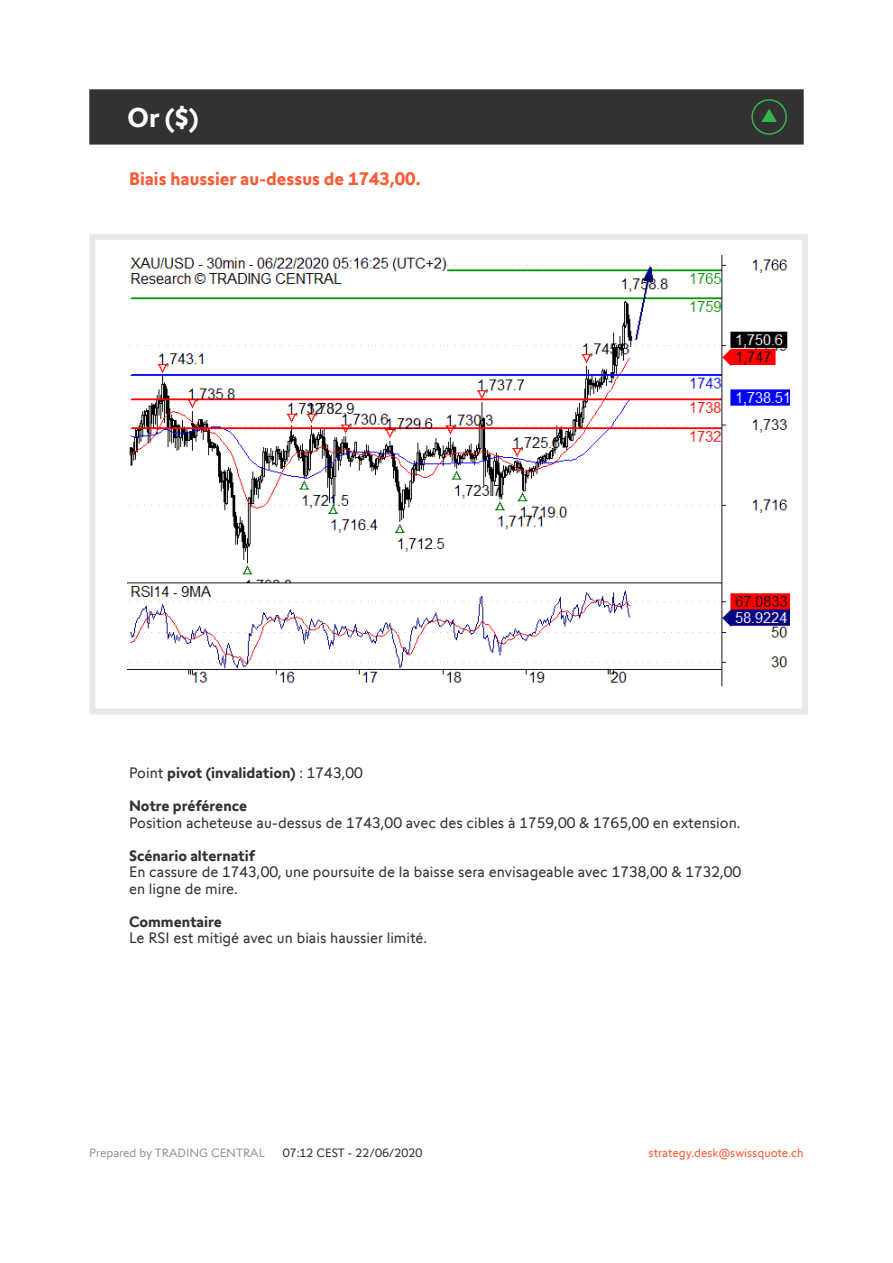
<style>
.page{position:relative;width:893px;height:1263px;background:#fff}
.page>*{position:absolute;margin:0;border:0;box-sizing:border-box;transform-origin:0 0}
.t1{font:700 27px "Swissquote CT";color:#fff}
.t2{font:700 18px "Swissquote CT";color:#fa5b35}
.t3{font:15px/16.5px "Swissquote CT";color:#323232}
.t4{font:700 15px "Swissquote CT";color:#323232}
.t5{font:12px "Swissquote CT";color:#fa5b35}
.t6{font:12px "Swissquote CT";color:#939598}
.t7{font:12px "Swissquote CT";color:#323232}
.s1{font-weight:400}
</style>
<div class="page">
<div style="left:89px;top:234px;width:719px;height:480px;border:6px solid #e9e8e7"></div>
<div style="left:89px;top:89px;width:715px;height:56px;background:#323232;border:2px solid #323232"></div>
<img style="left:128px;top:255px;width:661px;height:432px">
<svg style="left:751px;top:99px;width:36px;height:36px"></svg>
<h1 class="t1" style="left:128px;top:101px;width:73px">Or ($)</h1>
<p class="t2" style="left:129px;top:168px;width:293px">Biais haussier au-dessus de 1743,00.</p>
<p class="t4" style="left:129px;top:764px;width:235px"><span class="s1">Point</span> pivot (invalidation) <span class="s1">: 1743,00</span></p>
<p class="t4" style="left:129px;top:797px;width:120px">Notre préférence</p>
<p class="t3" style="left:129px;top:814px;width:613px">Position acheteuse au-dessus de 1743,00 avec des cibles à 1759,00 &amp; 1765,00 en extension.</p>
<p class="t4" style="left:129px;top:846px;width:127px">Scénario alternatif</p>
<p class="t3" style="left:129px;top:864px;width:614px">En cassure de 1743,00, une poursuite de la baisse sera envisageable avec 1738,00 &amp; 1732,00 en ligne de mire.</p>
<p class="t4" style="left:129px;top:912px;width:94px">Commentaire</p>
<p class="t3" style="left:129px;top:930px;width:300px">Le RSI est mitigé avec un biais haussier limité.</p>
<p class="t6" style="left:89px;top:1145px;width:177px">Prepared by TRADING CENTRAL</p>
<p class="t7" style="left:283px;top:1145px;width:141px">07:12 CEST - 22/06/2020</p>
<p class="t5" style="left:649px;top:1145px;width:157px">strategy.desk@swissquote.ch</p>
</div>
